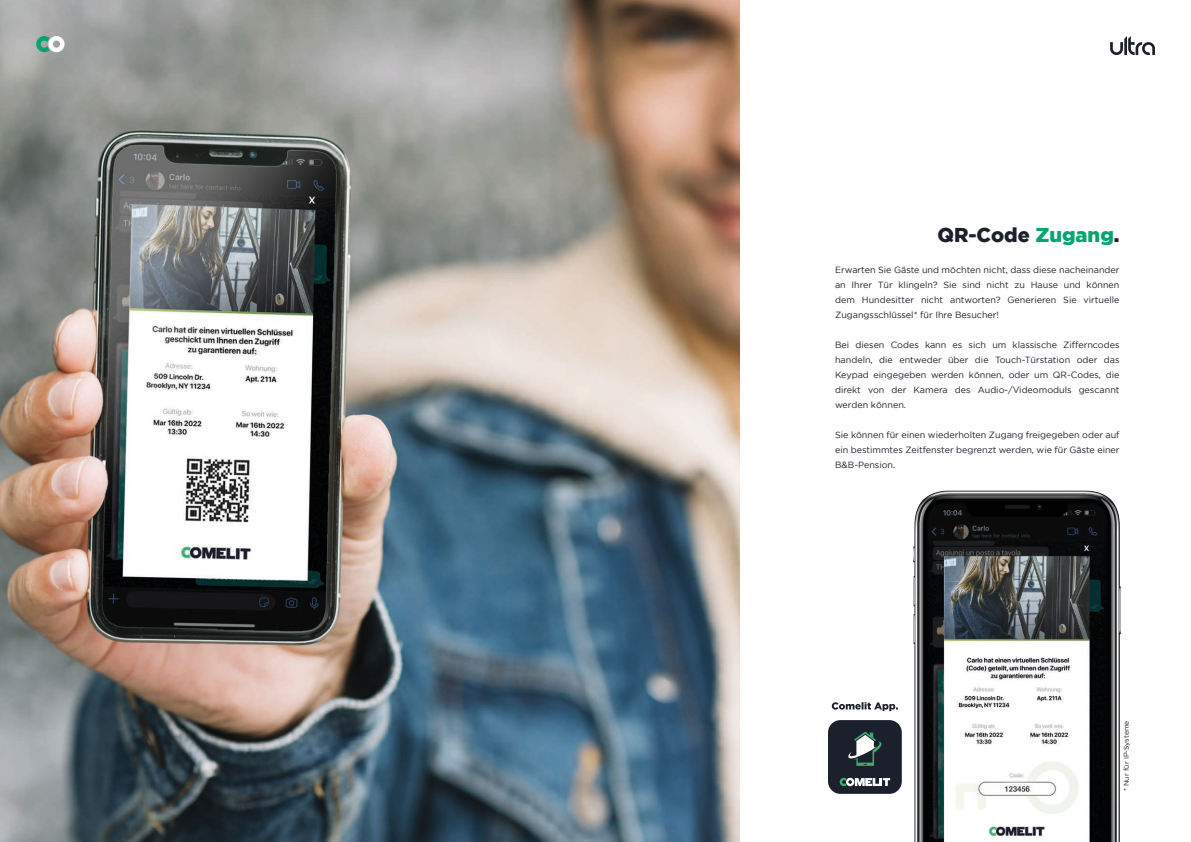
<style>
.page{position:relative;width:1191px;height:842px;background:#fff}
.page>*{position:absolute;margin:0;border:0;box-sizing:border-box;transform-origin:0 0}
.t1{font:900 20px "Gotham";color:#1c202b}
.t2{font:9px/15px "Gotham";color:#1c202b;text-align:justify}
.t3{font:7px "Gotham";color:#1c202b}
.s1{color:#00a66f}
</style>
<div class="page">
<img style="left:0;top:0;width:739px;height:842px">
<svg style="left:36px;top:36px;width:29px;height:16px"></svg>
<svg style="left:1110px;top:36px;width:45px;height:19px"></svg>
<svg style="left:831px;top:702px;width:50px;height:8px"></svg>
<img style="left:881px;top:490px;width:240px;height:352px">
<div style="left:828px;top:720px;width:73px;height:74px;background:#1c1f2c;border-radius:12px"></div>
<svg style="left:848px;top:732px;width:33px;height:34px"></svg>
<svg style="left:839px;top:778px;width:51px;height:8px"></svg>
<p class="t1" style="left:937px;top:223px;width:184px">QR-Code <span class="s1">Zugang</span>.</p>
<p class="t2" style="left:835px;top:262px;width:286px">Erwarten Sie Gäste und möchten nicht, dass diese nacheinander an Ihrer Tür klingeln? Sie sind nicht zu Hause und können dem Hundesitter nicht antworten? Generieren Sie virtuelle Zugangsschlüssel* für Ihre Besucher!</p>
<p class="t2" style="left:835px;top:337px;width:286px">Bei diesen Codes kann es sich um klassische Zifferncodes handeln, die entweder über die Touch-Türstation oder das Keypad eingegeben werden können, oder um QR-Codes, die direkt von der Kamera des Audio-/Videomoduls gescannt werden können.</p>
<p class="t2" style="left:835px;top:427px;width:286px">Sie können für einen wiederholten Zugang freigegeben oder auf ein bestimmtes Zeitfenster begrenzt werden, wie für Gäste einer B&amp;B-Pension.</p>
<p class="t3" style="left:1122px;top:791px;width:72px;rotate:-90deg">* Nur für IP-Systeme</p>
</div>
